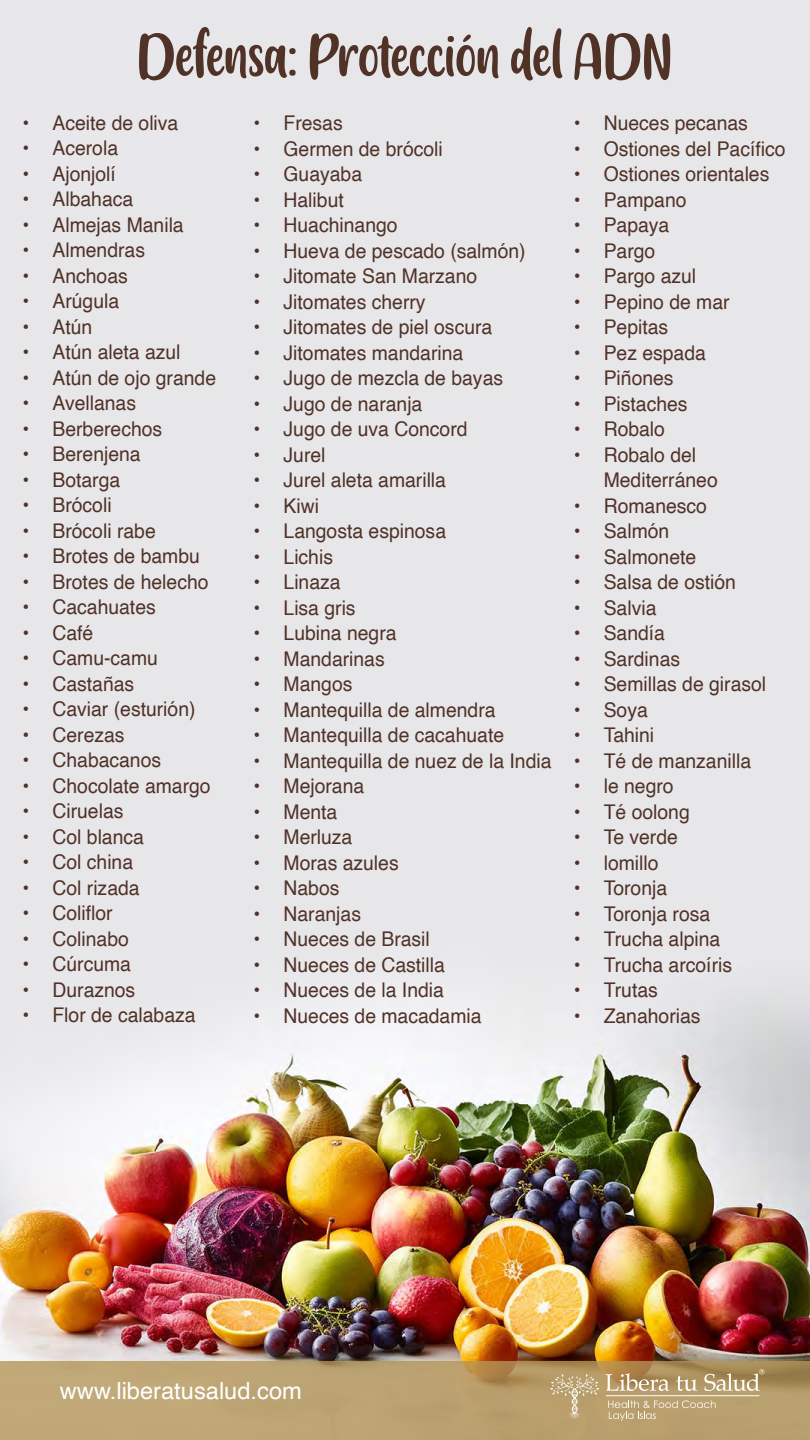
<style>
.page{position:relative;width:810px;height:1440px;background:#fff}
.page>*{position:absolute;margin:0;border:0;box-sizing:border-box;transform-origin:0 0}
.t1{font:61.5px "Friendly Schoolmates";letter-spacing:-.02em;color:#503227;scale:.96 1}
.t2{font:23.7px "Helvetica";color:#fff}
.t3{font:20.25px/25.5px "Helvetica";color:#503227;scale:.96 1}
</style>
<div class="page">
<img style="left:0;top:0;width:810px;height:1361px">
<svg style="left:0;top:1361px;width:810px;height:79px;background:#baa06f"></svg>
<svg style="left:608px;top:1400px;width:108px;height:21px;background:#c1ab7f"></svg>
<svg style="left:605px;top:1373px;width:64px;height:18px"></svg>
<svg style="left:676px;top:1376px;width:21px;height:15px"></svg>
<svg style="left:550px;top:1374px;width:49px;height:45px;background:#c0a97c"></svg>
<hr style="left:606px;top:1395px;width:153px;height:1px;background:#fff">
<svg style="left:704px;top:1369px;width:60px;height:22px"></svg>
<h1 class="t1" style="left:136px;top:23px;width:561px">Defensa: Protección del ADN</h1>
<p class="t3" style="left:22px;top:111px;width:164px">• Aceite de oliva</p>
<p class="t3" style="left:22px;top:136px;width:101px">• Acerola</p>
<p class="t3" style="left:22px;top:162px;width:99px">• Ajonjolí</p>
<p class="t3" style="left:22px;top:187px;width:117px">• Albahaca</p>
<p class="t3" style="left:22px;top:213px;width:169px">• Almejas Manila</p>
<p class="t3" style="left:22px;top:238px;width:129px">• Almendras</p>
<p class="t3" style="left:22px;top:264px;width:111px">• Anchoas</p>
<p class="t3" style="left:22px;top:289px;width:102px">• Arúgula</p>
<p class="t3" style="left:22px;top:315px;width:74px">• Atún</p>
<p class="t3" style="left:22px;top:340px;width:166px">• Atún aleta azul</p>
<p class="t3" style="left:22px;top:366px;width:203px">• Atún de ojo grande</p>
<p class="t3" style="left:22px;top:391px;width:120px">• Avellanas</p>
<p class="t3" style="left:22px;top:417px;width:147px">• Berberechos</p>
<p class="t3" style="left:22px;top:442px;width:125px">• Berenjena</p>
<p class="t3" style="left:22px;top:468px;width:103px">• Botarga</p>
<p class="t3" style="left:22px;top:493px;width:94px">• Brócoli</p>
<p class="t3" style="left:22px;top:519px;width:140px">• Brócoli rabe</p>
<p class="t3" style="left:22px;top:544px;width:186px">• Brotes de bambu</p>
<p class="t3" style="left:22px;top:570px;width:195px">• Brotes de helecho</p>
<p class="t3" style="left:22px;top:595px;width:140px">• Cacahuates</p>
<p class="t3" style="left:22px;top:621px;width:75px">• Café</p>
<p class="t3" style="left:22px;top:646px;width:143px">• Camu-camu</p>
<p class="t3" style="left:22px;top:672px;width:118px">• Castañas</p>
<p class="t3" style="left:22px;top:697px;width:182px">• Caviar (esturión)</p>
<p class="t3" style="left:22px;top:723px;width:108px">• Cerezas</p>
<p class="t3" style="left:22px;top:748px;width:146px">• Chabacanos</p>
<p class="t3" style="left:22px;top:774px;width:198px">• Chocolate amargo</p>
<p class="t3" style="left:22px;top:799px;width:107px">• Ciruelas</p>
<p class="t3" style="left:22px;top:825px;width:128px">• Col blanca</p>
<p class="t3" style="left:22px;top:850px;width:117px">• Col china</p>
<p class="t3" style="left:22px;top:876px;width:124px">• Col rizada</p>
<p class="t3" style="left:22px;top:901px;width:95px">• Coliflor</p>
<p class="t3" style="left:22px;top:927px;width:112px">• Colinabo</p>
<p class="t3" style="left:22px;top:952px;width:115px">• Cúrcuma</p>
<p class="t3" style="left:22px;top:978px;width:119px">• Duraznos</p>
<p class="t3" style="left:22px;top:1003px;width:182px">• Flor de calabaza</p>
<p class="t3" style="left:574px;top:111px;width:183px">• Nueces pecanas</p>
<p class="t3" style="left:574px;top:137px;width:222px">• Ostiones del Pacífico</p>
<p class="t3" style="left:574px;top:162px;width:205px">• Ostiones orientales</p>
<p class="t3" style="left:574px;top:188px;width:119px">• Pampano</p>
<p class="t3" style="left:574px;top:213px;width:101px">• Papaya</p>
<p class="t3" style="left:574px;top:239px;width:87px">• Pargo</p>
<p class="t3" style="left:574px;top:264px;width:129px">• Pargo azul</p>
<p class="t3" style="left:574px;top:290px;width:164px">• Pepino de mar</p>
<p class="t3" style="left:574px;top:315px;width:100px">• Pepitas</p>
<p class="t3" style="left:574px;top:341px;width:139px">• Pez espada</p>
<p class="t3" style="left:574px;top:366px;width:106px">• Piñones</p>
<p class="t3" style="left:574px;top:392px;width:120px">• Pistaches</p>
<p class="t3" style="left:574px;top:417px;width:97px">• Robalo</p>
<p class="t3" style="left:604px;top:442px;width:120px;text-indent:-30px">• Robalo del<br>Mediterráneo</p>
<p class="t3" style="left:574px;top:493px;width:140px">• Romanesco</p>
<p class="t3" style="left:574px;top:519px;width:101px">• Salmón</p>
<p class="t3" style="left:574px;top:544px;width:129px">• Salmonete</p>
<p class="t3" style="left:574px;top:570px;width:171px">• Salsa de ostión</p>
<p class="t3" style="left:574px;top:595px;width:88px">• Salvia</p>
<p class="t3" style="left:574px;top:621px;width:97px">• Sandía</p>
<p class="t3" style="left:574px;top:646px;width:112px">• Sardinas</p>
<p class="t3" style="left:574px;top:672px;width:202px">• Semillas de girasol</p>
<p class="t3" style="left:574px;top:697px;width:79px">• Soya</p>
<p class="t3" style="left:574px;top:723px;width:85px">• Tahini</p>
<p class="t3" style="left:574px;top:748px;width:186px">• Té de manzanilla</p>
<p class="t3" style="left:574px;top:774px;width:106px">• le negro</p>
<p class="t3" style="left:574px;top:799px;width:122px">• Té oolong</p>
<p class="t3" style="left:574px;top:825px;width:110px">• Te verde</p>
<p class="t3" style="left:574px;top:850px;width:90px">• lomillo</p>
<p class="t3" style="left:574px;top:876px;width:99px">• Toronja</p>
<p class="t3" style="left:574px;top:901px;width:144px">• Toronja rosa</p>
<p class="t3" style="left:574px;top:927px;width:154px">• Trucha alpina</p>
<p class="t3" style="left:574px;top:952px;width:166px">• Trucha arcoíris</p>
<p class="t3" style="left:574px;top:978px;width:89px">• Trutas</p>
<p class="t3" style="left:574px;top:1003px;width:134px">• Zanahorias</p>
<p class="t3" style="left:254px;top:111px;width:94px">• Fresas</p>
<p class="t3" style="left:254px;top:137px;width:199px">• Germen de brócoli</p>
<p class="t3" style="left:254px;top:162px;width:115px">• Guayaba</p>
<p class="t3" style="left:254px;top:188px;width:96px">• Halibut</p>
<p class="t3" style="left:254px;top:213px;width:152px">• Huachinango</p>
<p class="t3" style="left:254px;top:239px;width:285px">• Hueva de pescado (salmón)</p>
<p class="t3" style="left:254px;top:264px;width:235px">• Jitomate San Marzano</p>
<p class="t3" style="left:254px;top:290px;width:181px">• Jitomates cherry</p>
<p class="t3" style="left:254px;top:315px;width:250px">• Jitomates de piel oscura</p>
<p class="t3" style="left:254px;top:341px;width:220px">• Jitomates mandarina</p>
<p class="t3" style="left:254px;top:366px;width:261px">• Jugo de mezcla de bayas</p>
<p class="t3" style="left:254px;top:392px;width:177px">• Jugo de naranja</p>
<p class="t3" style="left:254px;top:417px;width:224px">• Jugo de uva Concord</p>
<p class="t3" style="left:254px;top:443px;width:76px">• Jurel</p>
<p class="t3" style="left:254px;top:468px;width:202px">• Jurel aleta amarilla</p>
<p class="t3" style="left:254px;top:494px;width:70px">• Kiwi</p>
<p class="t3" style="left:254px;top:519px;width:202px">• Langosta espinosa</p>
<p class="t3" style="left:254px;top:545px;width:84px">• Lichis</p>
<p class="t3" style="left:254px;top:570px;width:92px">• Linaza</p>
<p class="t3" style="left:254px;top:596px;width:108px">• Lisa gris</p>
<p class="t3" style="left:254px;top:621px;width:150px">• Lubina negra</p>
<p class="t3" style="left:254px;top:647px;width:138px">• Mandarinas</p>
<p class="t3" style="left:254px;top:672px;width:104px">• Mangos</p>
<p class="t3" style="left:254px;top:698px;width:254px">• Mantequilla de almendra</p>
<p class="t3" style="left:254px;top:723px;width:263px">• Mantequilla de cacahuate</p>
<p class="t3" style="left:254px;top:749px;width:312px">• Mantequilla de nuez de la India</p>
<p class="t3" style="left:254px;top:774px;width:117px">• Mejorana</p>
<p class="t3" style="left:254px;top:800px;width:89px">• Menta</p>
<p class="t3" style="left:254px;top:825px;width:104px">• Merluza</p>
<p class="t3" style="left:254px;top:851px;width:153px">• Moras azules</p>
<p class="t3" style="left:254px;top:876px;width:91px">• Nabos</p>
<p class="t3" style="left:254px;top:902px;width:113px">• Naranjas</p>
<p class="t3" style="left:254px;top:927px;width:185px">• Nueces de Brasil</p>
<p class="t3" style="left:254px;top:953px;width:201px">• Nueces de Castilla</p>
<p class="t3" style="left:254px;top:978px;width:200px">• Nueces de la India</p>
<p class="t3" style="left:254px;top:1004px;width:239px">• Nueces de macadamia</p>
<p class="t2" style="left:60px;top:1373px;width:244px">www.liberatusalud.com</p>
</div>
